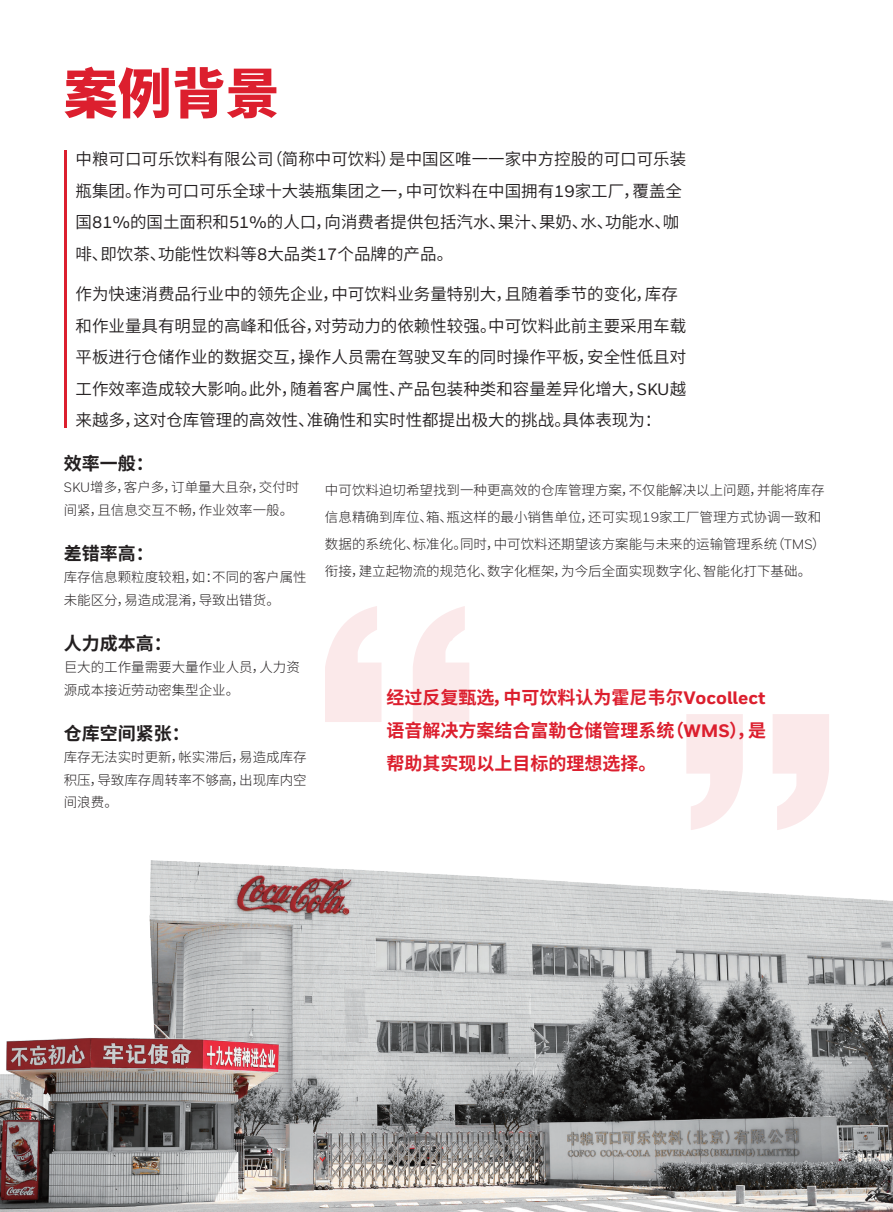
<style>
.page{position:relative;width:893px;height:1212px;background:#fff}
.page>*{position:absolute;margin:0;border:0;box-sizing:border-box;transform-origin:0 0}
.t1{font:800 54px "Source Han Sans CN";color:#dc1f2e}
.t2{font:700 18px/33px "Source Han Sans CN";color:#dc1f2e;text-align:justify}
.t3{font:700 18px "Source Han Sans CN";color:#231f20}
.t4{font:16.5px/31.5px "Source Han Sans CN";color:#231f20}
.t5{font:300 13.5px/22.5px "Source Han Sans CN";color:#231f20}
.s1{font-family:"Honeywell Sans";font-weight:500}
.s2{font-family:"Honeywell Sans Web";font-weight:400}
.s3{font-family:"Honeywell Sans";font-weight:800}
</style>
<div class="page">
<img style="left:0;top:150px;width:893px;height:1062px">
<hr style="left:64px;top:151px;width:3px;height:277px;background:#dc1f2e">
<svg style="left:325px;top:606px;width:144px;height:116px"></svg>
<svg style="left:686px;top:714px;width:143px;height:116px"></svg>
<h1 class="t1" style="left:64px;top:63px;width:218px">案例背景</h1>
<p class="t4" style="left:76px;top:144px;width:612px">中粮可口可乐饮料有限公司（简称中可饮料）是中国区唯一一家中方控股的可口可乐装瓶集团。作为可口可乐全球十大装瓶集团之一，中可饮料在中国拥有<span class="s1">19</span>家工厂，覆盖全国<span class="s1">81%</span>的国土面积和<span class="s1">51%</span>的人口，向消费者提供包括汽水、果汁、果奶、水、功能水、咖啡、即饮茶、功能性饮料等<span class="s1">8</span>大品类<span class="s1">17</span>个品牌的产品。</p>
<p class="t4" style="left:76px;top:279px;width:612px">作为快速消费品行业中的领先企业，中可饮料业务量特别大，且随着季节的变化，库存和作业量具有明显的高峰和低谷，对劳动力的依赖性较强。中可饮料此前主要采用车载平板进行仓储作业的数据交互，操作人员需在驾驶叉车的同时操作平板，安全性低且对工作效率造成较大影响。此外，随着客户属性、产品包装种类和容量差异化增大，<span class="s1">SKU</span>越来越多，这对仓库管理的高效性、准确性和实时性都提出极大的挑战。具体表现为：</p>
<p class="t3" style="left:64px;top:453px;width:92px">效率一般：</p>
<p class="t5" style="left:64px;top:476px;width:237px"><span class="s2">SKU</span>增多，客户多，订单量大且杂，交付时间紧，且信息交互不畅，作业效率一般。</p>
<p class="t3" style="left:64px;top:543px;width:92px">差错率高：</p>
<p class="t5" style="left:64px;top:566px;width:245px">库存信息颗粒度较粗，如：不同的客户属性未能区分，易造成混淆，导致出错货。</p>
<p class="t3" style="left:64px;top:633px;width:110px">人力成本高：</p>
<p class="t5" style="left:64px;top:656px;width:238px">巨大的工作量需要大量作业人员，人力资源成本接近劳动密集型企业。</p>
<p class="t3" style="left:64px;top:723px;width:128px">仓库空间紧张：</p>
<p class="t5" style="left:64px;top:746px;width:245px;text-align:justify">库存无法实时更新，帐实滞后，易造成库存积压，导致库存周转率不够高，出现库内空间浪费。</p>
<p class="t5" style="left:325px;top:476px;width:502px;line-height:27px">中可饮料迫切希望找到一种更高效的仓库管理方案，不仅能解决以上问题，并能将库存信息精确到库位、箱、瓶这样的最小销售单位，还可实现<span class="s2">19</span>家工厂管理方式协调一致和数据的系统化、标准化。同时，中可饮料还期望该方案能与未来的运输管理系统（<span class="s2">TMS</span>）衔接，建立起物流的规范化、数字化框架，为今后全面实现数字化、智能化打下基础。</p>
<p class="t2" style="left:386px;top:681px;width:381px">经过反复甄选，中可饮料认为霍尼韦尔<span class="s3">Vocollect</span>语音解决方案结合富勒仓储管理系统（<span class="s3">WMS</span>），是帮助其实现以上目标的理想选择。</p>
</div>
